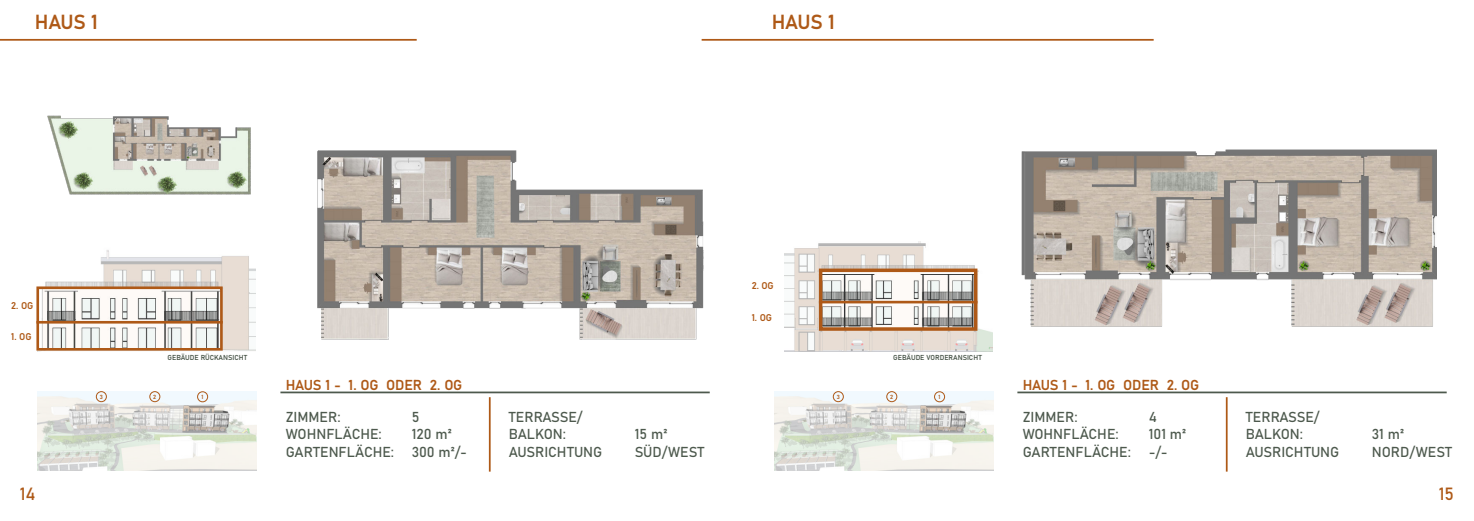
<style>
.page{position:relative;width:1474px;height:521px;background:#fff}
.page>*{position:absolute;margin:0;border:0;box-sizing:border-box;transform-origin:0 0}
.t1{font:20.12px "Bahnschrift";letter-spacing:-.02em;color:#ae5917}
.t2{font:17.5px "Bahnschrift";color:#ae5917}
.t3{font:14.26px/17.6px "Bahnschrift";color:#4d594d}
.t4{font:14.26px "Bahnschrift";letter-spacing:-.015em;color:#ae5917}
.t5{font:9.71px "Bahnschrift";letter-spacing:-.02em;color:#ae5917}
.t6{font:7.09px "Bahnschrift";letter-spacing:-.01em;color:#4d594d}
.t7{font:5.95px "Bahnschrift";color:#ae5917}
</style>
<div class="page">
<img style="left:317px;top:150px;width:387px;height:190px">
<hr style="left:0;top:39px;width:417px;height:2px;background:#ae5917">
<img style="left:47px;top:115px;width:204px;height:80px">
<div style="left:194px;top:70px;width:64px;height:55px;background:#fff"></div>
<img style="left:45px;top:250px;width:210px;height:101px">
<img style="left:40px;top:290px;width:179px;height:57px">
<div style="left:36px;top:286px;width:187px;height:65px;border:3px solid #ae5917"></div>
<hr style="left:36px;top:321px;width:187px;height:2px;background:#ae5917">
<hr style="left:489px;top:397px;width:1px;height:75px;background:#ae5917">
<hr style="left:280px;top:391px;width:429px;height:2px;background:#4d594d">
<img style="left:37px;top:391px;width:220px;height:80px">
<div style="left:197px;top:391px;width:11px;height:11px;border:1px solid #ae5917;border-radius:50%"></div>
<div style="left:149px;top:391px;width:11px;height:11px;border:1px solid #ae5917;border-radius:50%"></div>
<div style="left:96px;top:391px;width:11px;height:11px;border:1px solid #ae5917;border-radius:50%"></div>
<img style="left:1021px;top:149px;width:414px;height:178px">
<hr style="left:701px;top:39px;width:452px;height:2px;background:#ae5917">
<img style="left:784px;top:241px;width:208px;height:110px">
<img style="left:824px;top:273px;width:148px;height:53px">
<div style="left:819px;top:268px;width:158px;height:63px;border:4px solid #ae5917"></div>
<hr style="left:819px;top:301px;width:158px;height:2px;background:#ae5917">
<hr style="left:1225px;top:397px;width:2px;height:75px;background:#ae5917">
<hr style="left:1017px;top:391px;width:429px;height:2px;background:#4d594d">
<img style="left:774px;top:392px;width:219px;height:79px">
<div style="left:934px;top:391px;width:10px;height:11px;border:1px solid #ae5917;border-radius:50%"></div>
<div style="left:886px;top:391px;width:11px;height:11px;border:1px solid #ae5917;border-radius:50%"></div>
<div style="left:833px;top:391px;width:10px;height:11px;border:1px solid #ae5917;border-radius:50%"></div>
<h1 class="t1" style="left:35px;top:11px;width:65px">HAUS 1</h1>
<h1 class="t1" style="left:771px;top:11px;width:65px">HAUS 1</h1>
<p class="t5" style="left:11px;top:300px;width:24px">2. OG</p>
<p class="t5" style="left:11px;top:332px;width:22px">1. OG</p>
<p class="t2" style="left:20px;top:485px;width:17px">14</p>
<p class="t6" style="left:167px;top:354px;width:81px">GEBÄUDE RÜCKANSICHT</p>
<p class="t7" style="left:100px;top:393px;width:5px">3</p>
<p class="t7" style="left:153px;top:393px;width:5px">2</p>
<p class="t7" style="left:201px;top:394px;width:3px">1</p>
<p class="t4" style="left:286px;top:377px;width:178px">HAUS 1 - 1. OG ODER 2. OG</p>
<p class="t3" style="left:286px;top:408px;width:56px">ZIMMER:</p>
<p class="t3" style="left:412px;top:408px;width:9px">5</p>
<p class="t3" style="left:286px;top:426px;width:98px">WOHNFLÄCHE:</p>
<p class="t3" style="left:286px;top:426px;width:183px;text-indent:126px">120 m²<br>GARTENFLÄCHE: 300 m²/-</p>
<p class="t3" style="left:509px;top:408px;width:75px">TERRASSE/<br>BALKON:</p>
<p class="t3" style="left:635px;top:426px;width:34px">15 m²</p>
<p class="t3" style="left:509px;top:443px;width:95px">AUSRICHTUNG</p>
<p class="t3" style="left:635px;top:443px;width:71px">SÜD/WEST</p>
<p class="t5" style="left:751px;top:280px;width:24px">2. OG</p>
<p class="t5" style="left:751px;top:312px;width:22px">1. OG</p>
<p class="t6" style="left:893px;top:354px;width:90px">GEBÄUDE VORDERANSICHT</p>
<p class="t7" style="left:836px;top:393px;width:5px">3</p>
<p class="t7" style="left:890px;top:393px;width:5px">2</p>
<p class="t7" style="left:938px;top:394px;width:3px">1</p>
<p class="t4" style="left:1022px;top:377px;width:178px">HAUS 1 - 1. OG ODER 2. OG</p>
<p class="t3" style="left:1022px;top:408px;width:56px">ZIMMER:</p>
<p class="t3" style="left:1148px;top:408px;width:10px">4</p>
<p class="t3" style="left:1022px;top:426px;width:98px">WOHNFLÄCHE:</p>
<p class="t3" style="left:1022px;top:426px;width:165px;text-indent:126px">101 m²<br>GARTENFLÄCHE: -/-</p>
<p class="t3" style="left:1245px;top:408px;width:75px">TERRASSE/<br>BALKON:</p>
<p class="t3" style="left:1371px;top:426px;width:34px">31 m²</p>
<p class="t3" style="left:1245px;top:443px;width:95px">AUSRICHTUNG</p>
<p class="t3" style="left:1371px;top:443px;width:82px">NORD/WEST</p>
<p class="t2" style="left:1438px;top:485px;width:17px">15</p>
</div>
